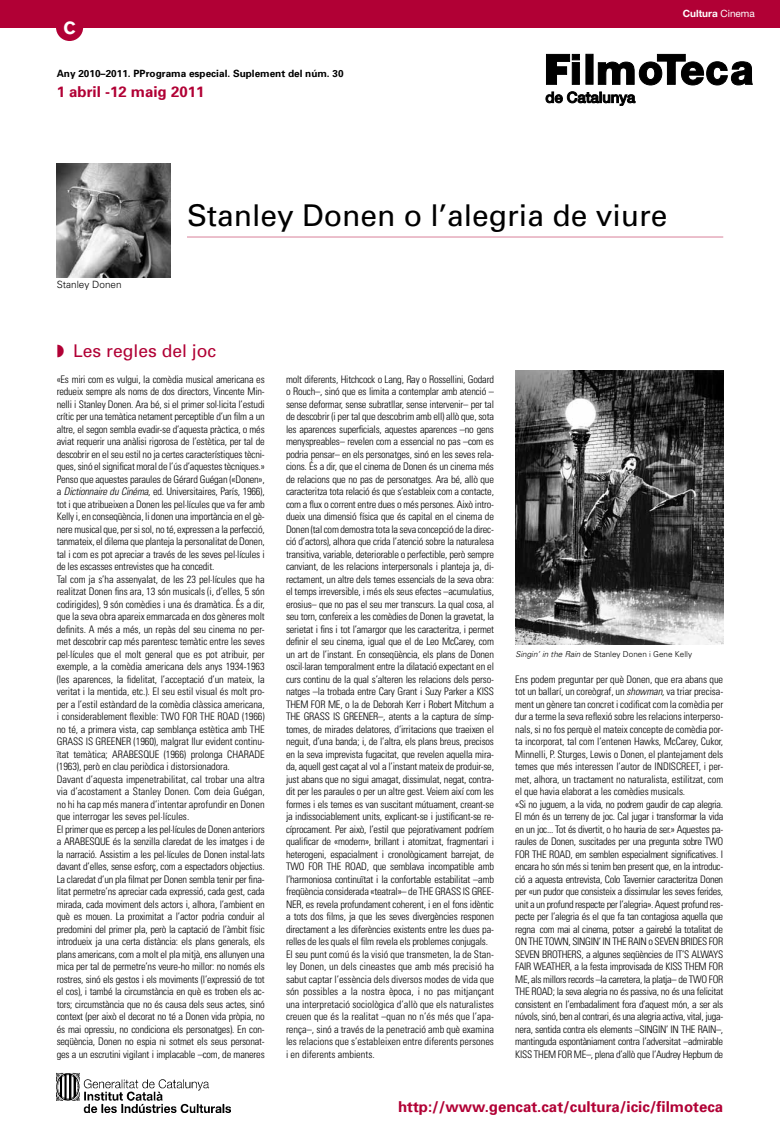
<style>
.page{position:relative;width:780px;height:1134px;background:#fff}
.page>*{position:absolute;margin:0;border:0;box-sizing:border-box;transform-origin:0 0}
.t1{font:30px "Univers";color:#000}
.t2{font:17.5px "Univers";color:#b10035}
.t3{font:700 17.5px "Akzidenz Grotesk BE";color:#fff}
.t4{font:700 15px "Univers";color:#b10035}
.t5{font:300 condensed 10.38px/12.5px "Univers";letter-spacing:-.02em;color:#000}
.t6{font:700 10px "Univers";color:#000}
.t7{font:700 10px "Helvetica Neue";color:#fff}
.t8{font:300 10px "Univers";color:#000}
.t9{font:300 8.12px "Univers";color:#000}
.s1{font-weight:400}
.s2{font-style:italic}
</style>
<div class="page">
<div style="left:0;top:0;width:780px;height:28px;background:#b10035"></div>
<div style="left:56px;top:14px;width:27px;height:27px;background:#b10035;border-radius:50%"></div>
<svg style="left:545px;top:54px;width:208px;height:52px"></svg>
<img style="left:57px;top:1073px;width:173px;height:39px">
<hr style="left:187px;top:237px;width:536px;height:1px;background:#d8809a">
<img style="left:57px;top:164px;width:113px;height:113px">
<img style="left:515px;top:371px;width:208px;height:274px">
<h2 class="t3" style="left:64px;top:18px;width:14px">C</h2>
<p class="t6" style="left:57px;top:67px;width:288px">Any 2010–2011. PPrograma especial. Suplement del núm. 30</p>
<h3 class="t4" style="left:57px;top:82px;width:149px">1 abril -12 maig 2011</h3>
<p class="t7" style="left:682px;top:7px;width:74px">Cultura <span class="s1">Cinema</span></p>
<p class="t8" style="left:57px;top:279px;width:67px">Stanley Donen</p>
<h1 class="t1" style="left:187px;top:197px;width:482px">Stanley Donen o l’alegria de viure</h1>
<h2 class="t2" style="left:73px;top:340px;width:144px">Les regles del joc</h2>
<p class="t5" style="left:57px;top:372px;width:209px">«Es miri com es vulgui, la comèdia musical americana es redueix sempre als noms de dos directors, Vincente Min&shy;nelli i Stanley Donen. Ara bé, si el primer sol·licita l’estudi crític per una temàtica netament perceptible d’un film a un altre, el segon sembla evadir-se d’aquesta pràctica, o més aviat requerir una anàlisi rigorosa de l’estètica, per tal de descobrir en el seu estil no ja certes característiques tècni&shy;ques, sinó el significat moral de l’ús d’aquestes tècniques.» Penso que aquestes paraules de Gérard Guégan («Donen», a <span class="s2">Dictionnaire du Cinéma</span>, ed. Universitaires, París, 1966), tot i que atribueixen a Donen les pel·lícules que va fer amb Kelly i, en conseqüència, li donen una importància en el gè&shy;nere musical que, per si sol, no té, expressen a la perfecció, tanmateix, el dilema que planteja la personalitat de Donen, tal i com es pot apreciar a través de les seves pel·lícules i de les escasses entrevistes que ha concedit.<br>Tal com ja s’ha assenyalat, de les 23 pel·lícules que ha realitzat Donen fins ara, 13 són musicals (i, d’elles, 5 són codirigides), 9 són comèdies i una és dramàtica. És a dir, que la seva obra apareix emmarcada en dos gèneres molt definits. A més a més, un repàs del seu cinema no per&shy;met descobrir cap més parentesc temàtic entre les seves pel·lícules que el molt general que es pot atribuir, per exemple, a la comèdia americana dels anys 1934-1963 (les aparences, la fidelitat, l’acceptació d’un mateix, la veritat i la mentida, etc.). El seu estil visual és molt pro&shy;per a l’estil estàndard de la comèdia clàssica americana, i considerablement flexible: TWO FOR THE ROAD (1966) no té, a primera vista, cap semblança estètica amb THE GRASS IS GREENER (1960), malgrat llur evident continu&shy;ïtat temàtica; ARABESQUE (1966) prolonga CHARADE (1963), però en clau periòdica i distorsionadora.<br>Davant d’aquesta impenetrabilitat, cal trobar una altra via d’acostament a Stanley Donen. Com deia Guégan, no hi ha cap més manera d’intentar aprofundir en Donen que interrogar les seves pel·lícules.<br>El primer que es percep a les pel·lícules de Donen anteriors a ARABESQUE és la senzilla claredat de les imatges i de la narració. Assistim a les pel·lícules de Donen instal·lats davant d’elles, sense esforç, com a espectadors objectius.<br>La claredat d’un pla filmat per Donen sembla tenir per fina&shy;litat permetre’ns apreciar cada expressió, cada gest, cada mirada, cada moviment dels actors i, alhora, l’ambient en què es mouen. La proximitat a l’actor podria conduir al predomini del primer pla, però la captació de l’àmbit físic introdueix ja una certa distància: els plans generals, els plans americans, com a molt el pla mitjà, ens allunyen una mica per tal de permetre’ns veure-ho millor: no només els rostres, sinó els gestos i els moviments (l’expressió de tot el cos), i també la circumstància en què es troben els ac&shy;tors; circumstància que no és causa dels seus actes, sinó context (per això el decorat no té a Donen vida pròpia, no és mai opressiu, no condiciona els personatges). En con&shy;seqüència, Donen no espia ni sotmet els seus personat&shy;ges a un escrutini vigilant i implacable –com, de maneres</p>
<p class="t5" style="left:286px;top:373px;width:209px">molt diferents, Hitchcock o Lang, Ray o Rossellini, Godard o Rouch–, sinó que es limita a contemplar amb atenció – sense deformar, sense subratllar, sense intervenir– per tal de descobrir (i per tal que descobrim amb ell) allò que, sota les aparences superficials, aquestes aparences –no gens menyspreables– revelen com a essencial no pas –com es podria pensar– en els personatges, sinó en les seves rela&shy;cions. És a dir, que el cinema de Donen és un cinema més de relacions que no pas de personatges. Ara bé, allò que caracteritza tota relació és que s’estableix com a contacte, com a flux o corrent entre dues o més persones. Això intro&shy;dueix una dimensió física que és capital en el cinema de Donen (tal com demostra tota la seva concepció de la direc&shy;ció d’actors), alhora que crida l’atenció sobre la naturalesa transitiva, variable, deteriorable o perfectible, però sempre canviant, de les relacions interpersonals i planteja ja, di&shy;rectament, un altre dels temes essencials de la seva obra: el temps irreversible, i més els seus efectes –acumulatius, erosius– que no pas el seu mer transcurs. La qual cosa, al seu torn, confereix a les comèdies de Donen la gravetat, la serietat i fins i tot l’amargor que les caracteritza, i permet definir el seu cinema, igual que el de Leo McCarey, com un art de l’instant. En conseqüència, els plans de Donen oscil·laran temporalment entre la dilatació expectant en el curs continu de la qual s’alteren les relacions dels perso&shy;natges –la trobada entre Cary Grant i Suzy Parker a KISS THEM FOR ME, o la de Deborah Kerr i Robert Mitchum a THE GRASS IS GREENER–, atents a la captura de símp&shy;tomes, de mirades delatores, d’irritacions que traeixen el neguit, d’una banda; i, de l’altra, els plans breus, precisos en la seva imprevista fugacitat, que revelen aquella mira&shy;da, aquell gest caçat al vol a l’instant mateix de produir-se, just abans que no sigui amagat, dissimulat, negat, contra&shy;dit per les paraules o per un altre gest. Veiem així com les formes i els temes es van suscitant mútuament, creant-se ja indissociablement units, explicant-se i justificant-se re&shy;cíprocament. Per això, l’estil que pejorativament podríem qualificar de «modern», brillant i atomitzat, fragmentari i heterogeni, espacialment i cronològicament barrejat, de TWO FOR THE ROAD, que semblava incompatible amb l’harmoniosa continuïtat i la confortable estabilitat –amb freqüència considerada «teatral»– de THE GRASS IS GREE-NER, es revela profundament coherent, i en el fons idèntic a tots dos films, ja que les seves divergències responen directament a les diferències existents entre les dues pa&shy;relles de les quals el film revela els problemes conjugals.<br>El seu punt comú és la visió que transmeten, la de Stan&shy;ley Donen, un dels cineastes que amb més precisió ha sabut captar l’essència dels diversos modes de vida que són possibles a la nostra època, i no pas mitjançant una interpretació sociològica d’allò que els naturalistes creuen que és la realitat –quan no n’és més que l’apa&shy;rença–, sinó a través de la penetració amb què examina les relacions que s’estableixen entre diferents persones i en diferents ambients.</p>
<p class="t9" style="left:515px;top:649px;width:178px"><span class="s2">Singin’ in the Rain</span> de Stanley Donen i Gene Kelly</p>
<p class="t5" style="left:515px;top:673px;width:209px">Ens podem preguntar per què Donen, que era abans que tot un ballarí, un coreògraf, un <span class="s2">showman,</span> va triar precisa&shy;ment un gènere tan concret i codificat com la comèdia per dur a terme la seva reflexió sobre les relacions interperso&shy;nals, si no fos perquè el mateix concepte de comèdia por&shy;ta incorporat, tal com l’entenen Hawks, McCarey, Cukor, Minnelli, P. Sturges, Lewis o Donen, el plantejament dels temes que més interessen l’autor de INDISCREET, i per&shy;met, alhora, un tractament no naturalista, estilitzat, com el que havia elaborat a les comèdies musicals.<br>«Si no juguem, a la vida, no podrem gaudir de cap alegria.<br>El món és un terreny de joc. Cal jugar i transformar la vida en un joc... Tot és divertit, o ho hauria de ser.» Aquestes pa&shy;raules de Donen, suscitades per una pregunta sobre TWO FOR THE ROAD, em semblen especialment significatives. I encara ho són més si tenim ben present que, en la introduc&shy;ció a aquesta entrevista, Colo Tavernier caracteritza Donen per «un pudor que consisteix a dissimular les seves ferides, unit a un profund respecte per l’alegria». Aquest profund res&shy;pecte per l’alegria és el que fa tan contagiosa aquella que regna ―com mai al cinema, potser― a gairebé la totalitat de ON THE TOWN, SINGIN’ IN THE RAIN o SEVEN BRIDES FOR SEVEN BROTHERS, a algunes seqüències de IT’S ALWAYS FAIR WEATHER, a la festa improvisada de KISS THEM FOR ME, als millors records –la carretera, la platja– de TWO FOR THE ROAD; la seva alegria no és passiva, no és una felicitat consistent en l’embadaliment fora d’aquest món, a ser als núvols, sinó, ben al contrari, és una alegria activa, vital, juga&shy;nera, sentida contra els elements –SINGIN’ IN THE RAIN–, mantinguda espontàniament contra l’adversitat –admirable KISS THEM FOR ME–, plena d’allò que l’Audrey Hepburn de</p>
<h3 class="t4" style="left:398px;top:1097px;width:327px">http://www.gencat.cat/cultura/icic/filmoteca</h3>
</div>
